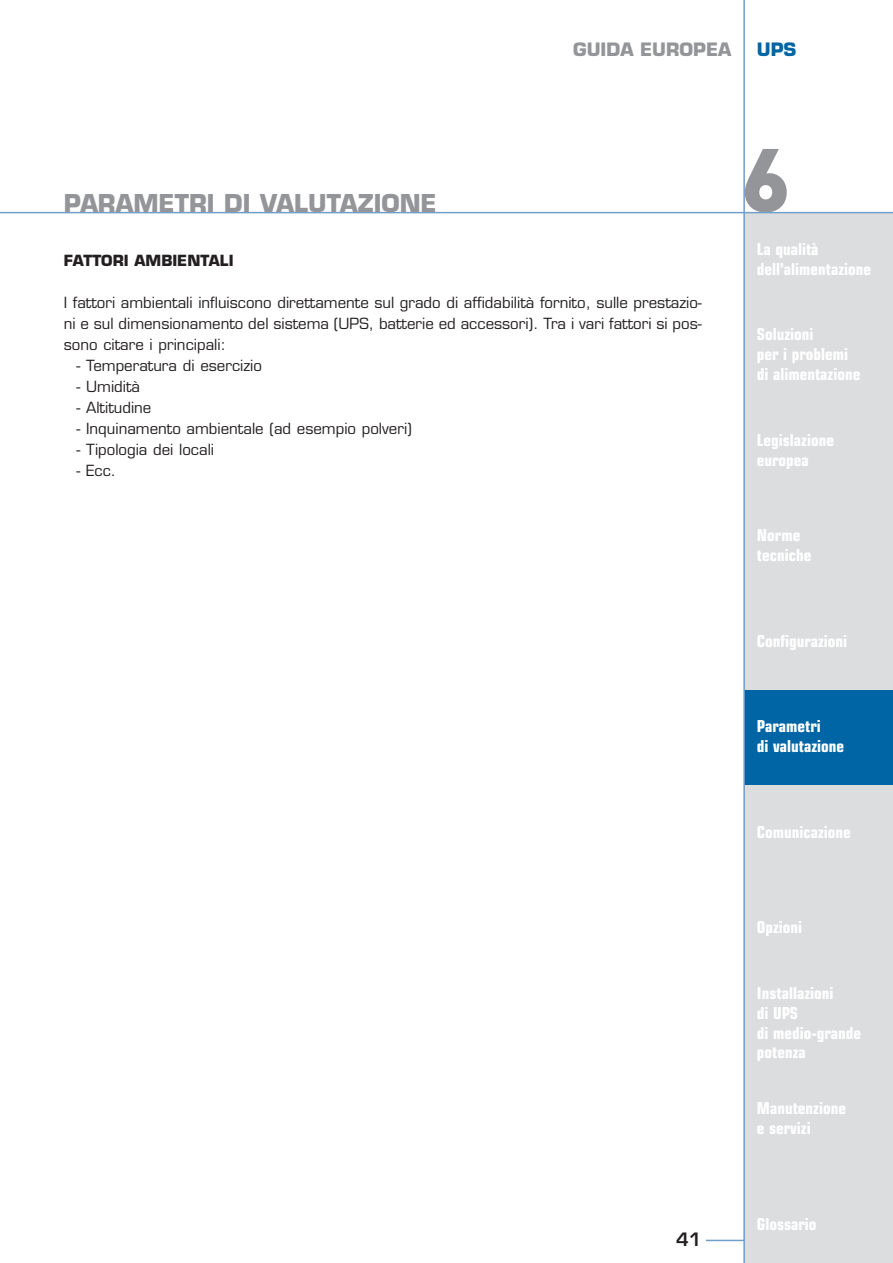
<style>
.page{position:relative;width:893px;height:1263px;background:#fff}
.page>*{position:absolute;margin:0;border:0;box-sizing:border-box;transform-origin:0 0}
.t1{font:900 88.5px "DIN";color:#939598}
.t2{font:700 24px "Eurostile";color:#939598}
.t3{font:700 18px "Eurostile";color:#939598}
.t4{font:700 18px "Eurostile";color:#0065a4}
.t5{font:600 18px "Eurostile";color:#231f20}
.t6{font:700 condensed 16.5px/19.8px "Eurostile";color:#fff}
.t7{font:15px/21px "Eurostile";color:#231f20;text-align:justify}
.t8{font:700 15px "Eurostile";color:#231f20}
</style>
<div class="page">
<div style="left:744px;top:213px;width:149px;height:95px;background:#dcdddf"></div>
<div style="left:744px;top:308px;width:149px;height:96px;background:#dcdddf"></div>
<div style="left:744px;top:404px;width:149px;height:95px;background:#dcdddf"></div>
<div style="left:744px;top:499px;width:149px;height:96px;background:#dcdddf"></div>
<div style="left:744px;top:595px;width:149px;height:95px;background:#dcdddf"></div>
<div style="left:744px;top:690px;width:149px;height:95px;background:#0065a4"></div>
<div style="left:744px;top:785px;width:149px;height:96px;background:#dcdddf"></div>
<div style="left:744px;top:881px;width:149px;height:95px;background:#dcdddf"></div>
<div style="left:744px;top:976px;width:149px;height:96px;background:#dcdddf"></div>
<div style="left:744px;top:1072px;width:149px;height:95px;background:#dcdddf"></div>
<div style="left:744px;top:1167px;width:149px;height:96px;background:#dcdddf"></div>
<hr style="left:0;top:212px;width:893px;height:1px;background:#729eca">
<hr style="left:743px;top:0;width:2px;height:1263px;background:#729eca">
<hr style="left:706px;top:1240px;width:38px;height:1px;background:#729eca">
<p class="t3" style="left:573px;top:43px;width:160px">GUIDA EUROPEA</p>
<p class="t4" style="left:757px;top:43px;width:41px">UPS</p>
<h2 class="t2" style="left:64px;top:194px;width:375px">PARAMETRI DI VALUTAZIONE</h2>
<p class="t8" style="left:64px;top:255px;width:171px">FATTORI AMBIENTALI</p>
<p class="t7" style="left:64px;top:294px;width:640px">I fattori ambientali influiscono direttamente sul grado di affidabilità fornito, sulle prestazio&shy;ni e sul dimensionamento del sistema (UPS, batterie ed accessori). Tra i vari fattori si pos&shy;sono citare i principali:</p>
<p class="t7" style="left:77px;top:357px;width:187px">- Temperatura di esercizio</p>
<p class="t7" style="left:77px;top:378px;width:65px">- Umidità</p>
<p class="t7" style="left:77px;top:399px;width:76px">- Altitudine</p>
<p class="t7" style="left:77px;top:420px;width:337px">- Inquinamento ambientale (ad esempio polveri)</p>
<p class="t7" style="left:77px;top:441px;width:139px">- Tipologia dei locali</p>
<p class="t7" style="left:77px;top:462px;width:41px">- Ecc.</p>
<p class="t5" style="left:676px;top:1232px;width:27px">41</p>
<h1 class="t1" style="left:741px;top:130px;width:51px">6</h1>
<p class="t6" style="left:757px;top:240px;width:116px">La qualità dell’alimentazione</p>
<p class="t6" style="left:757px;top:326px;width:105px">Soluzioni<br>per i problemi di alimentazione</p>
<p class="t6" style="left:757px;top:431px;width:79px">Legislazione europea</p>
<p class="t6" style="left:757px;top:527px;width:56px">Norme tecniche</p>
<p class="t6" style="left:757px;top:632px;width:92px">Configurazioni</p>
<p class="t6" style="left:757px;top:718px;width:89px">Parametri<br>di valutazione</p>
<p class="t6" style="left:757px;top:823px;width:95px">Comunicazione</p>
<p class="t6" style="left:757px;top:919px;width:47px">Opzioni</p>
<p class="t6" style="left:757px;top:984px;width:106px">Installazioni<br>di UPS<br>di medio-grande potenza</p>
<p class="t6" style="left:757px;top:1100px;width:91px">Manutenzione e servizi</p>
<p class="t6" style="left:757px;top:1216px;width:61px">Glossario</p>
</div>
